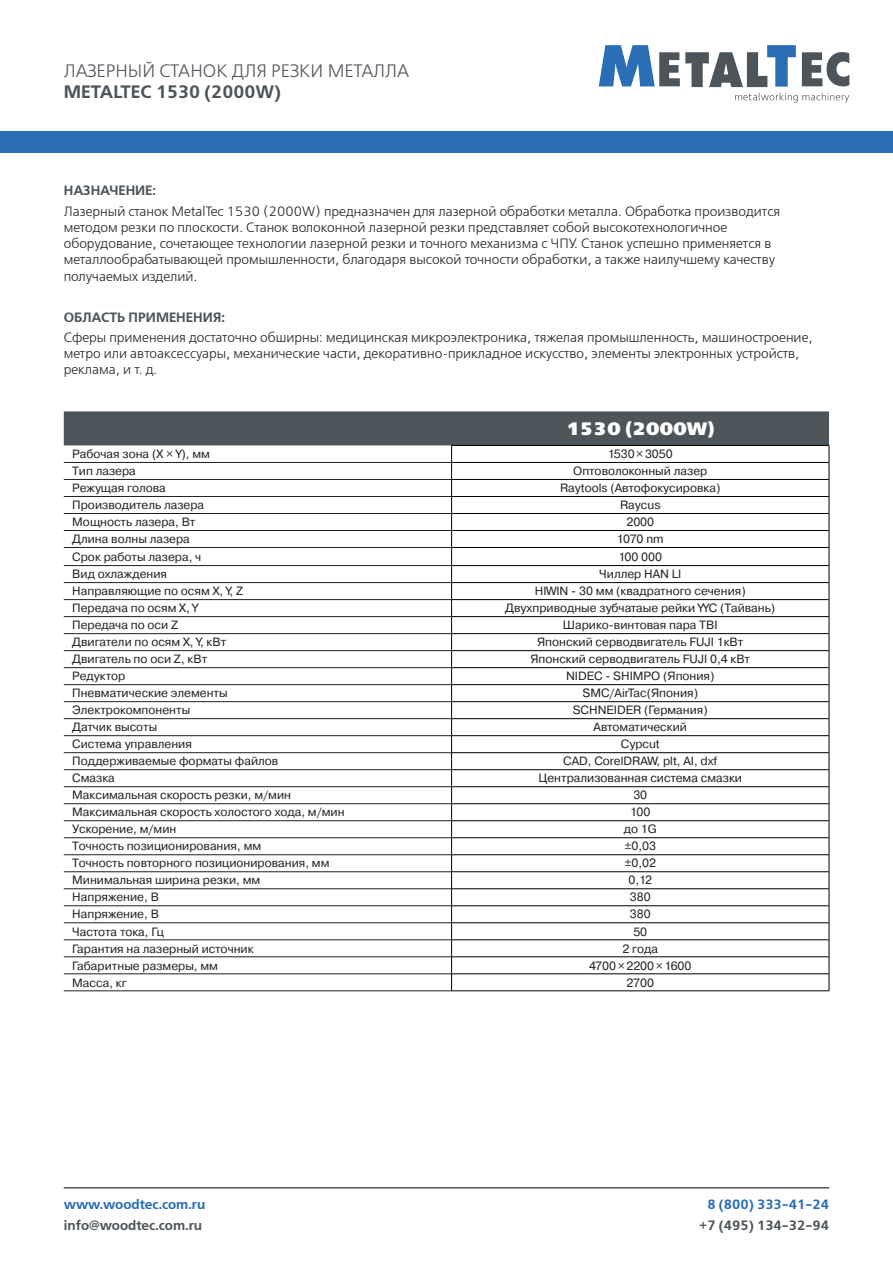
<style>
.page{position:relative;width:893px;height:1263px;background:#fff}
.page>*{position:absolute;margin:0;border:0;box-sizing:border-box;transform-origin:0 0}
.t1{font:18px "Free Set Light C";color:#4d545a}
.t2{font:18px "Free Set Demi C";color:#4d545a}
.t3{font:18px "Free Set Extra Bold C";letter-spacing:.02em;color:#fff}
.t4{font:13.5px/16.2px "Free Set Light C";color:#231f20}
.t5{font:13.5px "Free Set Demi C";color:#4d545a}
.t6{font:13.5px "Free Set Demi C";color:#296db6}
.t7{font:12px "Pragmatica";color:#231f20}
</style>
<div class="page">
<div style="left:0;top:131px;width:893px;height:21px;background:#296db6"></div>
<hr style="left:64px;top:1187px;width:765px;height:1px;background:#4d545a">
<svg style="left:735px;top:93px;width:114px;height:10px"></svg>
<svg style="left:802px;top:52px;width:47px;height:35px"></svg>
<svg style="left:599px;top:45px;width:197px;height:42px"></svg>
<svg style="left:64px;top:411px;width:766px;height:580px"></svg>
<hr style="left:451px;top:990px;width:378px;height:1px;background:#000">
<h1 class="t1" style="left:64px;top:61px;width:347px">ЛАЗЕРНЫЙ СТАНОК ДЛЯ РЕЗКИ МЕТАЛЛА</h1>
<h1 class="t2" style="left:64px;top:82px;width:219px">METALTEC 1530 (2000W)</h1>
<p class="t5" style="left:64px;top:183px;width:94px">НАЗНАЧЕНИЕ:</p>
<p class="t4" style="left:64px;top:204px;width:718px">Лазерный станок MetalTec 1530 (2000W) предназначен для лазерной обработки металла. Обработка производится методом резки по плоскости. Станок волоконной лазерной резки представляет собой высокотехнологичное оборудование, сочетающее технологии лазерной резки и точного механизма с ЧПУ. Станок успешно применяется в металлообрабатывающей промышленности, благодаря высокой точности обработки, а также наилучшему качеству получаемых изделий.</p>
<p class="t5" style="left:64px;top:309px;width:163px">ОБЛАСТЬ ПРИМЕНЕНИЯ:</p>
<p class="t4" style="left:64px;top:330px;width:750px">Сферы применения достаточно обширны: медицинская микроэлектроника, тяжелая промышленность, машиностроение, метро или автоаксессуары, механические части, декоративно-прикладное искусство, элементы электронных устройств, реклама, и т. д.</p>
<p class="t3" style="left:566px;top:419px;width:150px">1530 (2000W)</p>
<p class="t7" style="left:72px;top:446px;width:139px">Рабочая зона (X × Y), мм</p>
<p class="t7" style="left:608px;top:447px;width:67px">1530×3050</p>
<p class="t7" style="left:72px;top:464px;width:65px">Тип лазера</p>
<p class="t7" style="left:573px;top:464px;width:136px">Оптоволоконный лазер</p>
<p class="t7" style="left:72px;top:481px;width:95px">Режущая голова</p>
<p class="t7" style="left:560px;top:481px;width:162px">Raytools (Автофокусировка)</p>
<p class="t7" style="left:72px;top:498px;width:133px">Производитель лазера</p>
<p class="t7" style="left:620px;top:498px;width:42px">Raycus</p>
<p class="t7" style="left:72px;top:515px;width:125px">Мощность лазера, Вт</p>
<p class="t7" style="left:626px;top:515px;width:29px">2000</p>
<p class="t7" style="left:72px;top:532px;width:119px">Длина волны лазера</p>
<p class="t7" style="left:617px;top:532px;width:48px">1070 nm</p>
<p class="t7" style="left:72px;top:549px;width:131px">Срок работы лазера, ч</p>
<p class="t7" style="left:618px;top:549px;width:45px">100 000</p>
<p class="t7" style="left:72px;top:567px;width:96px">Вид охлаждения</p>
<p class="t7" style="left:599px;top:567px;width:84px">Чиллер HAN LI</p>
<p class="t7" style="left:72px;top:584px;width:172px">Направляющие по осям X, Y, Z</p>
<p class="t7" style="left:535px;top:584px;width:212px">HIWIN - 30 мм (квадратного сечения)</p>
<p class="t7" style="left:72px;top:601px;width:127px">Передача по осям X, Y</p>
<p class="t7" style="left:505px;top:601px;width:272px">Двухприводные зубчатаыe рейки YYC (Тайвань)</p>
<p class="t7" style="left:72px;top:618px;width:107px">Передача по оси Z</p>
<p class="t7" style="left:563px;top:618px;width:156px">Шарико-винтовая пара TBI</p>
<p class="t7" style="left:72px;top:635px;width:156px">Двигатели по осям X, Y, кВт</p>
<p class="t7" style="left:537px;top:635px;width:208px">Японский серводвигатель FUJI 1кВт</p>
<p class="t7" style="left:72px;top:652px;width:137px">Двигатель по оси Z, кВт</p>
<p class="t7" style="left:530px;top:652px;width:221px">Японский серводвигатель FUJI 0,4 кВт</p>
<p class="t7" style="left:72px;top:669px;width:54px">Редуктор</p>
<p class="t7" style="left:566px;top:669px;width:150px">NIDEC - SHIMPO (Япония)</p>
<p class="t7" style="left:72px;top:686px;width:157px">Пневматические элементы</p>
<p class="t7" style="left:582px;top:686px;width:117px">SMC/AirTac(Япония)</p>
<p class="t7" style="left:72px;top:703px;width:119px">Электрокомпоненты</p>
<p class="t7" style="left:573px;top:703px;width:137px">SCHNEIDER (Германия)</p>
<p class="t7" style="left:72px;top:720px;width:87px">Датчик высоты</p>
<p class="t7" style="left:594px;top:720px;width:95px">Автоматический</p>
<p class="t7" style="left:72px;top:737px;width:121px">Система управления</p>
<p class="t7" style="left:621px;top:737px;width:40px">Cypcut</p>
<p class="t7" style="left:72px;top:754px;width:208px">Поддерживаемые форматы файлов</p>
<p class="t7" style="left:563px;top:754px;width:156px">CAD, CorelDRAW, plt, AI, dxf</p>
<p class="t7" style="left:72px;top:771px;width:44px">Смазка</p>
<p class="t7" style="left:539px;top:771px;width:205px">Централизованная система смазки</p>
<p class="t7" style="left:72px;top:788px;width:220px">Максимальная скорость резки, м/мин</p>
<p class="t7" style="left:633px;top:788px;width:15px">30</p>
<p class="t7" style="left:72px;top:805px;width:274px">Максимальная скорость холостого хода, м/мин</p>
<p class="t7" style="left:630px;top:805px;width:22px">100</p>
<p class="t7" style="left:72px;top:822px;width:106px">Ускорение, м/мин</p>
<p class="t7" style="left:624px;top:822px;width:34px">до 1G</p>
<p class="t7" style="left:72px;top:839px;width:190px">Точность позиционирования, мм</p>
<p class="t7" style="left:624px;top:839px;width:33px">±0,03</p>
<p class="t7" style="left:72px;top:856px;width:259px">Точность повторного позиционирования, мм</p>
<p class="t7" style="left:624px;top:856px;width:33px">±0,02</p>
<p class="t7" style="left:72px;top:873px;width:189px">Минимальная ширина резки, мм</p>
<p class="t7" style="left:628px;top:873px;width:25px">0,12</p>
<p class="t7" style="left:72px;top:890px;width:88px">Напряжение, В</p>
<p class="t7" style="left:630px;top:890px;width:22px">380</p>
<p class="t7" style="left:72px;top:907px;width:88px">Напряжение, В</p>
<p class="t7" style="left:630px;top:907px;width:22px">380</p>
<p class="t7" style="left:72px;top:924px;width:93px">Частота тока, Гц</p>
<p class="t7" style="left:633px;top:924px;width:15px">50</p>
<p class="t7" style="left:72px;top:941px;width:183px">Гарантия на лазерный источник</p>
<p class="t7" style="left:622px;top:941px;width:37px">2 года</p>
<p class="t7" style="left:72px;top:958px;width:147px">Габаритные размеры, мм</p>
<p class="t7" style="left:589px;top:958px;width:104px">4700×2200×1600</p>
<p class="t7" style="left:72px;top:975px;width:56px">Масса, кг</p>
<p class="t7" style="left:626px;top:975px;width:29px">2700</p>
<p class="t6" style="left:64px;top:1197px;width:143px">www.woodtec.com.ru</p>
<p class="t5" style="left:64px;top:1218px;width:140px">info@woodtec.com.ru</p>
<p class="t6" style="left:707px;top:1197px;width:123px">8 (800) 333-41-24</p>
<p class="t5" style="left:699px;top:1217px;width:131px">+7 (495) 134-32-94</p>
</div>
